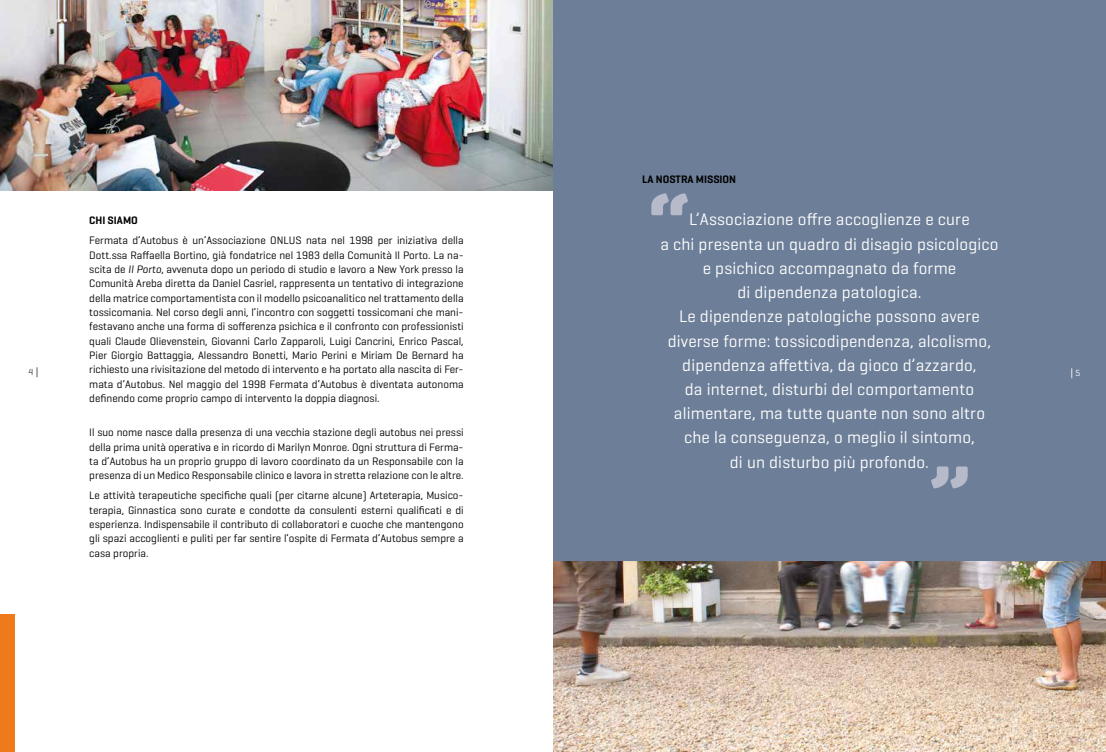
<style>
.page{position:relative;width:1106px;height:752px;background:#fff}
.page>*{position:absolute;margin:0;border:0;box-sizing:border-box;transform-origin:0 0}
.t1{font:600 88px "Geogrotesque";color:#b6bac9}
.t2{font:17px/24.2px "Geogrotesque";letter-spacing:.01em;color:#fff;text-align:center}
.t3{font:11px/14.3px "Geogrotesque";color:#000;text-align:justify}
.t4{font:600 11px "Geogrotesque";color:#000}
.t5{font:11px "Geogrotesque";color:#fff}
.t6{font:300 9px "Geogrotesque";color:#000}
.s1{font-size:11px}
.s2{font-style:italic}
.s3{font-size:9px}
</style>
<div class="page">
<img style="left:0;top:0;width:553px;height:190px">
<div style="left:553px;top:0;width:553px;height:750px;background:#6d7e98"></div>
<img style="left:553px;top:561px;width:553px;height:190px">
<div style="left:0;top:614px;width:14px;height:137px;background:#ef7a1c"></div>
<p class="t6" style="left:28px;top:366px;width:12px">4 <span class="s1">|</span></p>
<p class="t4" style="left:89px;top:214px;width:50px">CHI SIAMO</p>
<p class="t3" style="left:89px;top:233px;width:376px">Fermata d’Autobus è un’Associazione ONLUS nata nel 1998 per iniziativa della Dott.ssa Raffaella Bortino, già fondatrice nel 1983 della Comunità Il Porto. La na&shy;scita de <span class="s2">Il Porto</span>, avvenuta dopo un periodo di studio e lavoro a New York presso la Comunità Areba diretta da Daniel Casriel, rappresenta un tentativo di integrazione della matrice comportamentista con il modello psicoanalitico nel trattamento della tossicomania. Nel corso degli anni, l’incontro con soggetti tossicomani che mani&shy;festavano anche una forma di sofferenza psichica e il confronto con professionisti quali Claude Olievenstein, Giovanni Carlo Zapparoli, Luigi Cancrini, Enrico Pascal, Pier Giorgio Battaggia, Alessandro Bonetti, Mario Perini e Miriam De Bernard ha richiesto una rivisitazione del metodo di intervento e ha portato alla nascita di Fer&shy;mata d’Autobus. Nel maggio del 1998 Fermata d’Autobus è diventata autonoma definendo come proprio campo di intervento la doppia diagnosi.</p>
<p class="t3" style="left:89px;top:425px;width:376px">Il suo nome nasce dalla presenza di una vecchia stazione degli autobus nei pressi della prima unità operativa e in ricordo di Marilyn Monroe. Ogni struttura di Ferma&shy;ta d’Autobus ha un proprio gruppo di lavoro coordinato da un Responsabile con la presenza di un Medico Responsabile clinico e lavora in stretta relazione con le altre.</p>
<p class="t3" style="left:89px;top:488px;width:376px">Le attività terapeutiche specifiche quali (per citarne alcune) Arteterapia, Musico&shy;terapia, Ginnastica sono curate e condotte da consulenti esterni qualificati e di esperienza. Indispensabile il contributo di collaboratori e cuoche che mantengono gli spazi accoglienti e puliti per far sentire l’ospite di Fermata d’Autobus sempre a casa propria.</p>
<p class="t4" style="left:642px;top:172px;width:95px">LA NOSTRA MISSION</p>
<h1 class="t1" style="left:646px;top:175px;width:44px">“</h1>
<p class="t2" style="left:660px;top:207px;width:340px">L’Associazione offre accoglienze e cure<br>a chi presenta un quadro di disagio psicologico e psichico accompagnato da forme<br>di dipendenza patologica.<br>Le dipendenze patologiche possono avere diverse forme: tossicodipendenza, alcolismo, dipendenza affettiva, da gioco d’azzardo,<br>da internet, disturbi del comportamento alimentare, ma tutte quante non sono altro che la conseguenza, o meglio il sintomo,<br>di un disturbo più profondo.</p>
<h1 class="t1" style="left:972px;top:506px;width:44px;rotate:-180deg">“</h1>
<p class="t5" style="left:1070px;top:365px;width:11px">| <span class="s3">5</span></p>
</div>
